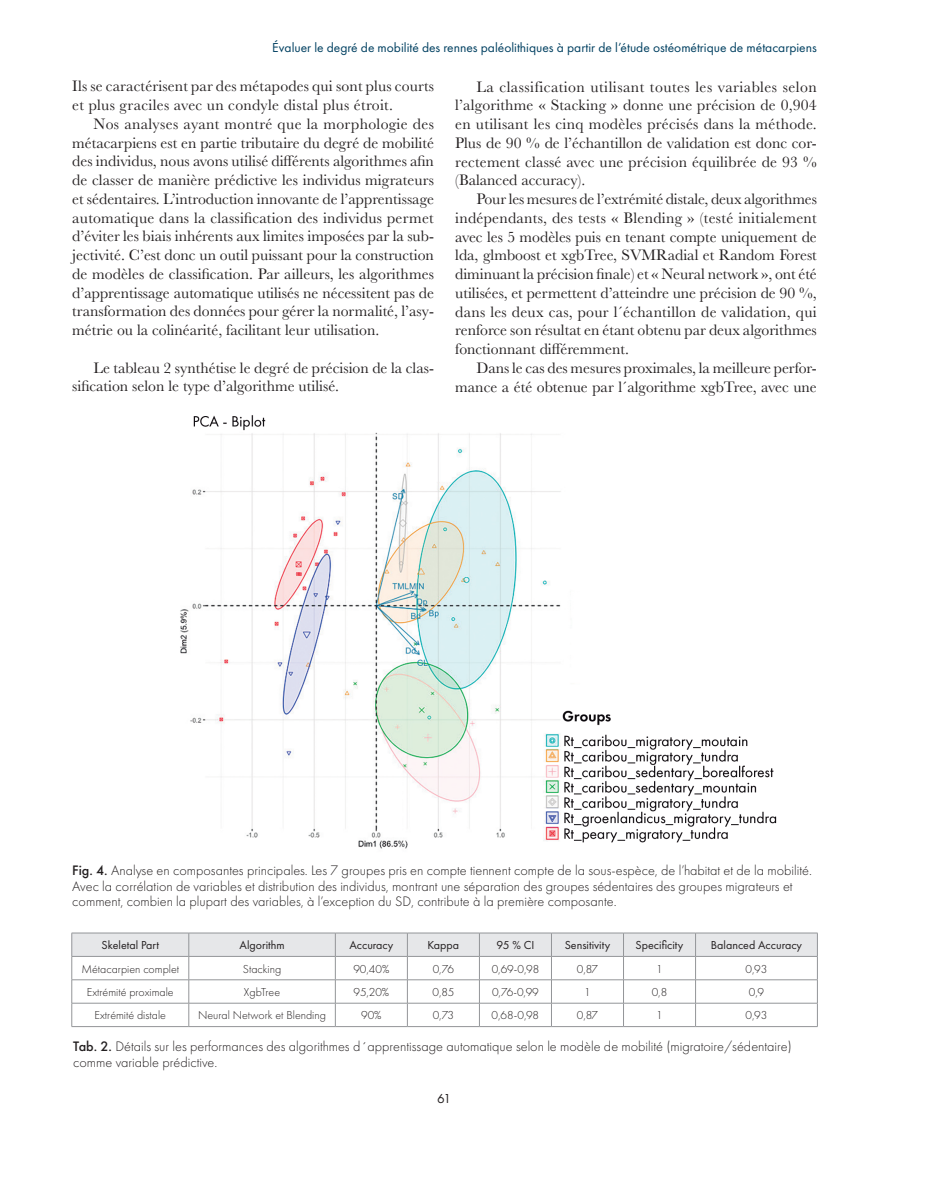
<style>
.page{position:relative;width:936px;height:1191px;background:#fff}
.page>*{position:absolute;margin:0;border:0;box-sizing:border-box;transform-origin:0 0}
.t1{font:15.75px/18.8px "Baskerville";color:#231f20;text-align:justify}
.t2{font:300 14.25px/15.8px "Futura PT";color:#231f20}
.t3{font:13.5px "Futura PT";color:#004061}
.t4{font:13.5px "Futura PT";color:#231f20}
.t5{font:300 12px "Futura PT";color:#231f20}
.t6{font:12px "Futura PT";color:#231f20}
.s1{font-weight:500}
</style>
<div class="page">
<img style="left:180px;top:415px;width:597px;height:434px">
<hr style="left:72px;top:932px;width:117px;height:1px;background:#939598">
<hr style="left:189px;top:932px;width:146px;height:1px;background:#939598">
<hr style="left:335px;top:932px;width:72px;height:1px;background:#939598">
<hr style="left:407px;top:932px;width:72px;height:1px;background:#939598">
<hr style="left:479px;top:932px;width:72px;height:1px;background:#939598">
<hr style="left:551px;top:932px;width:72px;height:1px;background:#939598">
<hr style="left:623px;top:932px;width:72px;height:1px;background:#939598">
<hr style="left:695px;top:932px;width:122px;height:1px;background:#939598">
<svg style="left:71px;top:933px;width:747px;height:93px"></svg>
<hr style="left:72px;top:1026px;width:117px;height:1px;background:#939598">
<hr style="left:189px;top:1026px;width:146px;height:1px;background:#939598">
<hr style="left:335px;top:1026px;width:72px;height:1px;background:#939598">
<hr style="left:407px;top:1026px;width:72px;height:1px;background:#939598">
<hr style="left:479px;top:1026px;width:72px;height:1px;background:#939598">
<hr style="left:551px;top:1026px;width:72px;height:1px;background:#939598">
<hr style="left:623px;top:1026px;width:72px;height:1px;background:#939598">
<hr style="left:695px;top:1026px;width:122px;height:1px;background:#939598">
<p class="t3" style="left:272px;top:39px;width:546px">Évaluer le degré de mobilité des rennes paléolithiques à partir de l’étude ostéométrique de métacarpiens</p>
<p class="t1" style="left:72px;top:77px;width:363px">Ils se caractérisent par des métapodes qui sont plus courts et plus graciles avec un condyle distal plus étroit.</p>
<p class="t1" style="left:72px;top:115px;width:363px;text-indent:21px">Nos analyses ayant montré que la morphologie des métacarpiens est en partie tributaire du degré de mobilité des individus, nous avons utilisé différents algorithmes afin de classer de manière prédictive les individus migrateurs et sédentaires. L’introduction innovante de l’apprentissage automatique dans la classification des individus permet d’éviter les biais inhérents aux limites imposées par la sub&shy;jectivité. C’est donc un outil puissant pour la construction de modèles de classification. Par ailleurs, les algorithmes d’apprentissage automatique utilisés ne nécessitent pas de transformation des données pour gérer la normalité, l’asy&shy;métrie ou la colinéarité, facilitant leur utilisation.</p>
<p class="t1" style="left:72px;top:358px;width:363px;text-indent:21px">Le tableau 2 synthétise le degré de précision de la clas&shy;sification selon le type d’algorithme utilisé.</p>
<p class="t1" style="left:455px;top:77px;width:363px;text-indent:21px">La classification utilisant toutes les variables selon l’algorithme « Stacking » donne une précision de 0,904 en utilisant les cinq modèles précisés dans la méthode.<br>Plus de 90 % de l’échantillon de validation est donc cor&shy;rectement classé avec une précision équilibrée de 93 % (Balanced accuracy).</p>
<p class="t1" style="left:455px;top:190px;width:363px;text-indent:21px">Pour les mesures de l’extrémité distale, deux algorithmes indépendants, des tests « Blending » (testé initialement avec les 5 modèles puis en tenant compte uniquement de lda, glmboost et xgbTree, SVMRadial et Random Forest diminuant la précision finale) et « Neural network », ont été utilisées, et permettent d’atteindre une précision de 90 %, dans les deux cas, pour l´échantillon de validation, qui renforce son résultat en étant obtenu par deux algorithmes fonctionnant différemment.</p>
<p class="t1" style="left:455px;top:358px;width:363px;text-align:right">Dans le cas des mesures proximales, la meilleure perfor&shy;mance a été obtenue par l´algorithme xgbTree, avec une</p>
<p class="t2" style="left:72px;top:862px;width:741px"><span class="s1">Fig. 4.</span> Analyse en composantes principales. Les 7 groupes pris en compte tiennent compte de la sous-espèce, de l’habitat et de la mobilité.<br>Avec la corrélation de variables et distribution des individus, montrant une séparation des groupes sédentaires des groupes migrateurs et comment, combien la plupart des variables, à l’exception du SD, contribute à la première composante.</p>
<p class="t6" style="left:102px;top:938px;width:59px">Skeletal Part</p>
<p class="t6" style="left:239px;top:938px;width:47px">Algorithm</p>
<p class="t6" style="left:349px;top:938px;width:45px">Accuracy</p>
<p class="t6" style="left:427px;top:938px;width:33px">Kappa</p>
<p class="t6" style="left:496px;top:938px;width:39px">95 % CI</p>
<p class="t6" style="left:564px;top:938px;width:47px">Sensitivity</p>
<p class="t6" style="left:635px;top:938px;width:49px">Specificity</p>
<p class="t6" style="left:710px;top:938px;width:93px">Balanced Accuracy</p>
<p class="t5" style="left:81px;top:962px;width:99px">Métacarpien complet</p>
<p class="t5" style="left:243px;top:962px;width:40px">Stacking</p>
<p class="t5" style="left:353px;top:962px;width:38px">90,40%</p>
<p class="t5" style="left:432px;top:962px;width:23px">0,76</p>
<p class="t5" style="left:491px;top:962px;width:49px">0,69-0,98</p>
<p class="t5" style="left:576px;top:962px;width:23px">0,87</p>
<p class="t5" style="left:656px;top:962px;width:8px">1</p>
<p class="t5" style="left:745px;top:962px;width:23px">0,93</p>
<p class="t5" style="left:87px;top:985px;width:88px">Extrémité proximale</p>
<p class="t5" style="left:244px;top:985px;width:38px">XgbTree</p>
<p class="t5" style="left:353px;top:985px;width:37px">95,20%</p>
<p class="t5" style="left:432px;top:985px;width:23px">0,85</p>
<p class="t5" style="left:492px;top:985px;width:48px">0,76-0,99</p>
<p class="t5" style="left:584px;top:985px;width:8px">1</p>
<p class="t5" style="left:651px;top:985px;width:17px">0,8</p>
<p class="t5" style="left:748px;top:985px;width:17px">0,9</p>
<p class="t5" style="left:94px;top:1008px;width:73px">Extrémité distale</p>
<p class="t5" style="left:198px;top:1008px;width:129px">Neural Network et Blending</p>
<p class="t5" style="left:361px;top:1008px;width:22px">90%</p>
<p class="t5" style="left:432px;top:1008px;width:23px">0,73</p>
<p class="t5" style="left:491px;top:1008px;width:49px">0,68-0,98</p>
<p class="t5" style="left:576px;top:1008px;width:23px">0,87</p>
<p class="t5" style="left:656px;top:1008px;width:8px">1</p>
<p class="t5" style="left:745px;top:1008px;width:23px">0,93</p>
<p class="t2" style="left:73px;top:1038px;width:720px"><span class="s1">Tab. 2.</span> Détails sur les performances des algorithmes d´apprentissage automatique selon le modèle de mobilité (migratoire/sédentaire) comme variable prédictive.</p>
<p class="t4" style="left:437px;top:1090px;width:15px">61</p>
</div>
